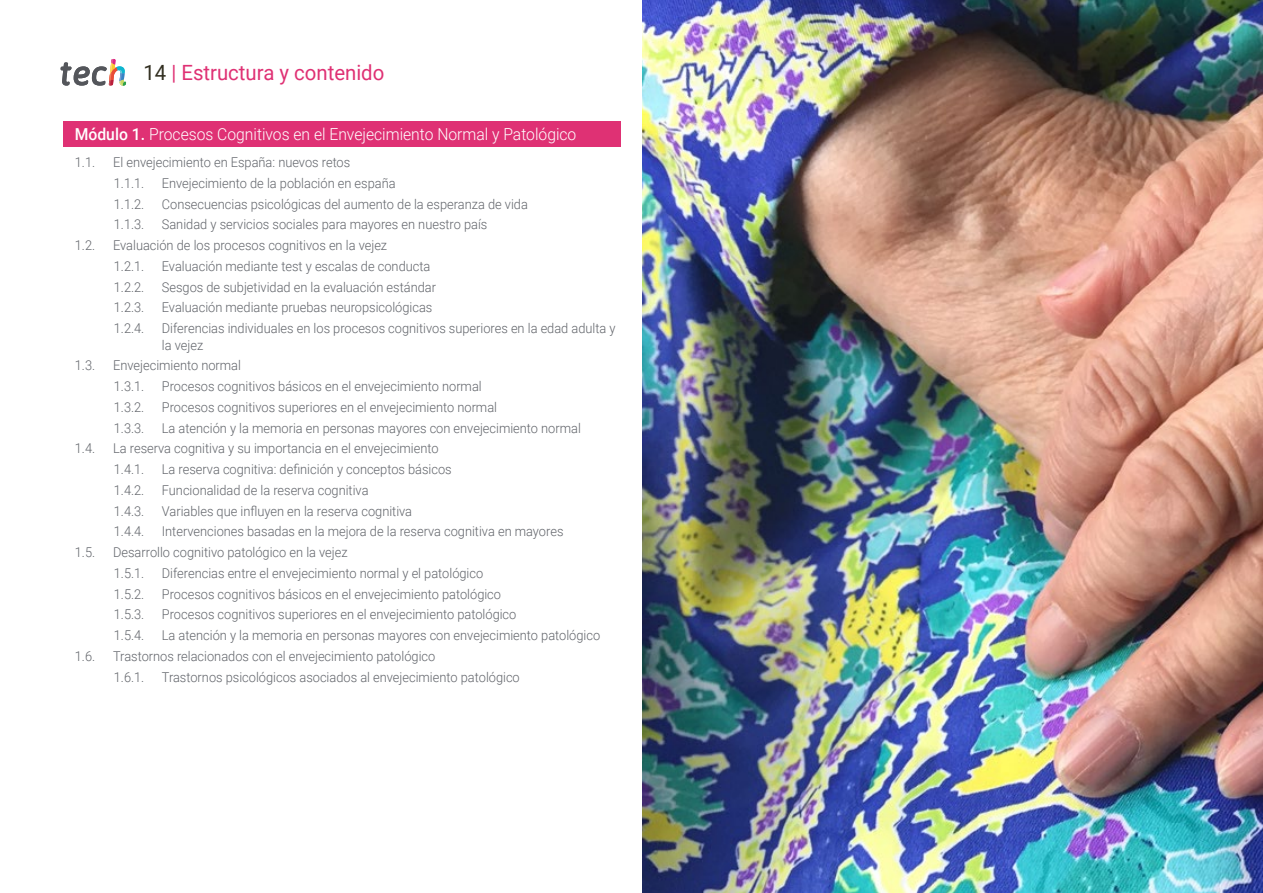
<style>
.page{position:relative;width:1263px;height:893px;background:#fff}
.page>*{position:absolute;margin:0;border:0;box-sizing:border-box;transform-origin:0 0}
.t1{font:21px "Roboto";color:#df3174}
.t2{font:300 16.5px "Roboto";color:#fff;scale:.95 1}
.t3{font:300 13.5px/20.7px "Roboto";color:#61646a;scale:.95 1}
.s1{color:#312e20}
.s2{font-weight:500}
</style>
<div class="page">
<img style="left:642px;top:0;width:621px;height:893px">
<div style="left:64px;top:121px;width:557px;height:25px;background:#df3174"></div>
<svg style="left:61px;top:59px;width:65px;height:27px"></svg>
<h1 class="t1" style="left:144px;top:57px;width:242px"><span class="s1">14</span> | Estructura y contenido</h1>
<p class="t2" style="left:75px;top:123px;width:529px"><span class="s2">Módulo 1.</span> Procesos Cognitivos en el Envejecimiento Normal y Patológico</p>
<p class="t3" style="left:75px;top:151px;width:23px">1.1.</p>
<p class="t3" style="left:113px;top:151px;width:251px">El envejecimiento en España: nuevos retos<br>1.1.1.</p>
<p class="t3" style="left:162px;top:172px;width:248px">Envejecimiento de la población en españa</p>
<p class="t3" style="left:114px;top:193px;width:34px">1.1.2.</p>
<p class="t3" style="left:162px;top:193px;width:387px">Consecuencias psicológicas del aumento de la esperanza de vida</p>
<p class="t3" style="left:114px;top:214px;width:34px">1.1.3.</p>
<p class="t3" style="left:162px;top:214px;width:344px">Sanidad y servicios sociales para mayores en nuestro país</p>
<p class="t3" style="left:75px;top:234px;width:23px">1.2.</p>
<p class="t3" style="left:113px;top:234px;width:290px">Evaluación de los procesos cognitivos en la vejez<br>1.2.1.</p>
<p class="t3" style="left:162px;top:255px;width:284px">Evaluación mediante test y escalas de conducta</p>
<p class="t3" style="left:114px;top:276px;width:34px">1.2.2.</p>
<p class="t3" style="left:162px;top:276px;width:290px">Sesgos de subjetividad en la evaluación estándar</p>
<p class="t3" style="left:114px;top:297px;width:34px">1.2.3.</p>
<p class="t3" style="left:162px;top:297px;width:286px">Evaluación mediante pruebas neuropsicológicas</p>
<p class="t3" style="left:114px;top:317px;width:34px">1.2.4.</p>
<p class="t3" style="left:162px;top:320px;width:479px;line-height:16.5px">Diferencias individuales en los procesos cognitivos superiores en la edad adulta y la vejez</p>
<p class="t3" style="left:75px;top:355px;width:23px">1.3.</p>
<p class="t3" style="left:113px;top:355px;width:136px">Envejecimiento normal<br>1.3.1.</p>
<p class="t3" style="left:162px;top:375px;width:338px">Procesos cognitivos básicos en el envejecimiento normal</p>
<p class="t3" style="left:114px;top:396px;width:34px">1.3.2.</p>
<p class="t3" style="left:162px;top:396px;width:354px">Procesos cognitivos superiores en el envejecimiento normal</p>
<p class="t3" style="left:114px;top:417px;width:34px">1.3.3.</p>
<p class="t3" style="left:162px;top:417px;width:443px">La atención y la memoria en personas mayores con envejecimiento normal</p>
<p class="t3" style="left:75px;top:438px;width:23px">1.4.</p>
<p class="t3" style="left:113px;top:438px;width:344px">La reserva cognitiva y su importancia en el envejecimiento<br>1.4.1.</p>
<p class="t3" style="left:162px;top:458px;width:307px">La reserva cognitiva: definición y conceptos básicos</p>
<p class="t3" style="left:114px;top:479px;width:34px">1.4.2.</p>
<p class="t3" style="left:162px;top:479px;width:219px">Funcionalidad de la reserva cognitiva</p>
<p class="t3" style="left:114px;top:500px;width:34px">1.4.3.</p>
<p class="t3" style="left:162px;top:500px;width:265px">Variables que influyen en la reserva cognitiva</p>
<p class="t3" style="left:114px;top:521px;width:34px">1.4.4.</p>
<p class="t3" style="left:162px;top:521px;width:424px">Intervenciones basadas en la mejora de la reserva cognitiva en mayores</p>
<p class="t3" style="left:75px;top:541px;width:23px">1.5.</p>
<p class="t3" style="left:113px;top:541px;width:248px">Desarrollo cognitivo patológico en la vejez<br>1.5.1.</p>
<p class="t3" style="left:162px;top:562px;width:340px">Diferencias entre el envejecimiento normal y el patológico</p>
<p class="t3" style="left:114px;top:583px;width:34px">1.5.2.</p>
<p class="t3" style="left:162px;top:583px;width:359px">Procesos cognitivos básicos en el envejecimiento patológico</p>
<p class="t3" style="left:114px;top:604px;width:34px">1.5.3.</p>
<p class="t3" style="left:162px;top:604px;width:375px">Procesos cognitivos superiores en el envejecimiento patológico</p>
<p class="t3" style="left:114px;top:624px;width:34px">1.5.4.</p>
<p class="t3" style="left:162px;top:624px;width:463px">La atención y la memoria en personas mayores con envejecimiento patológico</p>
<p class="t3" style="left:75px;top:645px;width:23px">1.6.</p>
<p class="t3" style="left:113px;top:645px;width:341px">Trastornos relacionados con el envejecimiento patológico<br>1.6.1.</p>
<p class="t3" style="left:162px;top:666px;width:378px">Trastornos psicológicos asociados al envejecimiento patológico</p>
</div>
